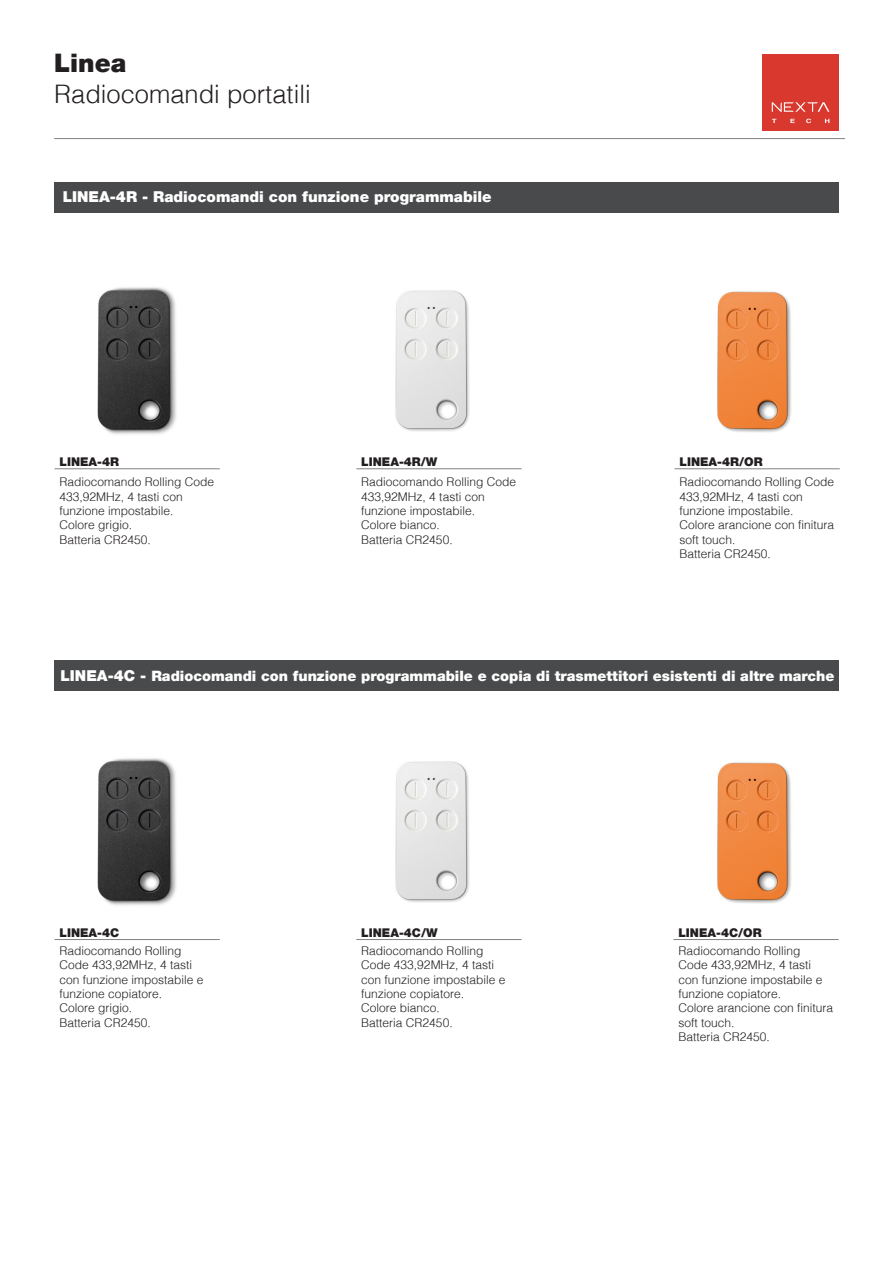
<style>
.page{position:relative;width:893px;height:1263px;background:#fff}
.page>*{position:absolute;margin:0;border:0;box-sizing:border-box;transform-origin:0 0}
.t1{font:300 25.5px "Helv";color:#231f20}
.t2{font:900 25.5px "Helvetica 95";color:#231f20}
.t3{font:900 15px "Helvetica 95";color:#fff}
.t4{font:900 14.25px "Helvetica 95";color:#fff}
.t5{font:300 12px/14.4px "Helv";color:#231f20}
.t6{font:900 12px "Helvetica 95";color:#231f20}
.s1{font-size:15px}
</style>
<div class="page">
<hr style="left:54px;top:138px;width:791px;height:1px;background:#808285">
<div style="left:54px;top:660px;width:785px;height:31px;background:#494a4b"></div>
<hr style="left:55px;top:468px;width:165px;height:1px;background:#808285">
<hr style="left:55px;top:939px;width:165px;height:1px;background:#808285">
<hr style="left:356px;top:468px;width:166px;height:1px;background:#808285">
<hr style="left:356px;top:939px;width:166px;height:1px;background:#808285">
<hr style="left:674px;top:468px;width:166px;height:1px;background:#808285">
<hr style="left:673px;top:939px;width:166px;height:1px;background:#808285">
<img style="left:717px;top:291px;width:74px;height:142px">
<img style="left:717px;top:762px;width:74px;height:142px">
<img style="left:97px;top:287px;width:80px;height:148px">
<img style="left:97px;top:758px;width:80px;height:148px">
<div style="left:54px;top:182px;width:785px;height:30px;background:#494a4b"></div>
<img style="left:395px;top:290px;width:75px;height:142px">
<img style="left:395px;top:761px;width:75px;height:142px">
<div style="left:762px;top:54px;width:77px;height:77px;background:#d9382e"></div>
<svg style="left:772px;top:102px;width:57px;height:10px"></svg>
<svg style="left:790px;top:119px;width:5px;height:4px"></svg>
<svg style="left:806px;top:119px;width:5px;height:4px"></svg>
<svg style="left:825px;top:119px;width:4px;height:4px"></svg>
<p class="t2" style="left:54px;top:48px;width:74px">Linea</p>
<p class="t1" style="left:54px;top:78px;width:258px">Radiocomandi portatili</p>
<p class="t3" style="left:63px;top:188px;width:430px">LINEA-4R - Radiocomandi con funzione programmabile</p>
<p class="t6" style="left:59px;top:455px;width:61px">LINEA-4R</p>
<p class="t6" style="left:361px;top:455px;width:78px">LINEA-4R/W</p>
<p class="t6" style="left:679px;top:455px;width:85px">LINEA-4R/OR</p>
<p class="t5" style="left:59px;top:474px;width:156px">Radiocomando Rolling Code<br>433,92MHz, 4 tasti con funzione impostabile.</p>
<p class="t5" style="left:59px;top:517px;width:93px">Colore grigio.<br>Batteria CR2450.</p>
<p class="t5" style="left:361px;top:474px;width:156px">Radiocomando Rolling Code<br>433,92MHz, 4 tasti con funzione impostabile.</p>
<p class="t5" style="left:361px;top:517px;width:93px">Colore bianco.<br>Batteria CR2450.</p>
<p class="t5" style="left:679px;top:474px;width:156px">Radiocomando Rolling Code<br>433,92MHz, 4 tasti con funzione impostabile.</p>
<p class="t5" style="left:679px;top:517px;width:156px">Colore arancione con finitura soft touch.<br>Batteria CR2450.</p>
<p class="t4" style="left:61px;top:667px;width:775px"><span class="s1">LINEA-4C -</span> Radiocomandi con funzione programmabile e copia di trasmettitori esistenti di altre marche</p>
<p class="t6" style="left:59px;top:925px;width:61px">LINEA-4C</p>
<p class="t5" style="left:59px;top:943px;width:146px">Radiocomando Rolling<br>Code 433,92MHz, 4 tasti con funzione impostabile e funzione copiatore.</p>
<p class="t5" style="left:59px;top:1000px;width:93px">Colore grigio.<br>Batteria CR2450.</p>
<p class="t6" style="left:361px;top:925px;width:78px">LINEA-4C/W</p>
<p class="t5" style="left:361px;top:943px;width:146px">Radiocomando Rolling<br>Code 433,92MHz, 4 tasti con funzione impostabile e funzione copiatore.</p>
<p class="t5" style="left:361px;top:1000px;width:93px">Colore bianco.<br>Batteria CR2450.</p>
<p class="t6" style="left:678px;top:925px;width:85px">LINEA-4C/OR</p>
<p class="t5" style="left:678px;top:943px;width:146px">Radiocomando Rolling<br>Code 433,92MHz, 4 tasti con funzione impostabile e funzione copiatore.</p>
<p class="t5" style="left:678px;top:1000px;width:156px">Colore arancione con finitura soft touch.<br>Batteria CR2450.</p>
</div>
